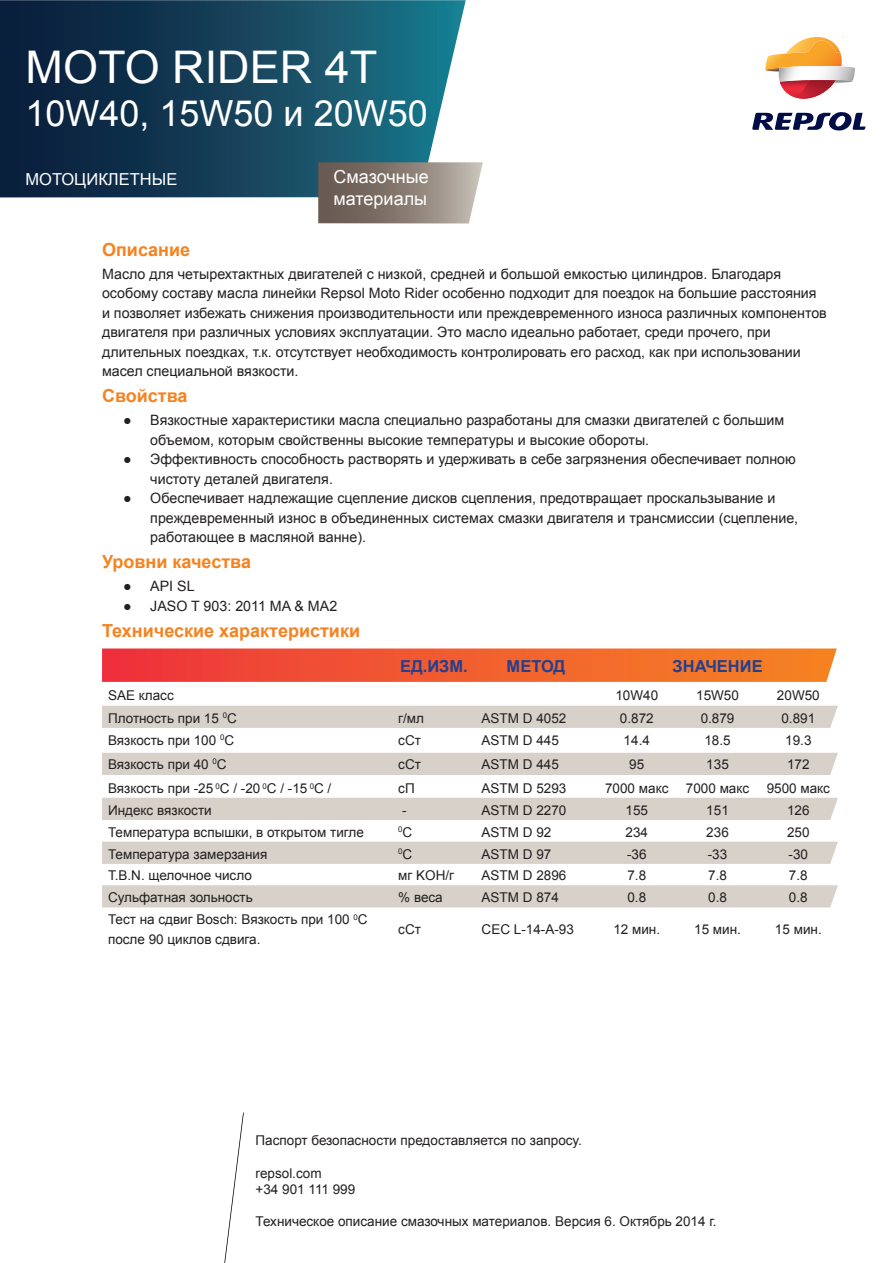
<style>
.page{position:relative;width:893px;height:1263px;background:#fff}
.page>*{position:absolute;margin:0;border:0;box-sizing:border-box;transform-origin:0 0}
.t1{font:45px "Arial";color:#fff}
.t2{font:36px "Arial";color:#fff}
.t3{font:700 18px "Arial";color:#f58220}
.t4{font:18px "Arial";color:#fff}
.t5{font:700 16.5px "Arial";color:#253f8e}
.t6{font:16.5px "Arial";color:#fff}
.TDS_Text{font:14.25px/19.5px "Arial";color:#231f20}
.TDS_Table{font:13.5px/19.5px "Arial";color:#231f20}
.TDS_Table-2{font:7.8px "Arial";color:#231f20}
.s1{font-size:13.5px}
</style>
<div class="page">
<svg style="left:0;top:0;width:466px;height:197px;background:#1b4860"></svg>
<svg style="left:318px;top:162px;width:165px;height:61px;background:#8f837b"></svg>
<svg style="left:224px;top:1112px;width:20px;height:151px"></svg>
<svg style="left:765px;top:37px;width:90px;height:62px"></svg>
<svg style="left:752px;top:112px;width:113px;height:19px"></svg>
<svg style="left:102px;top:648px;width:735px;height:34px;background:#f16034"></svg>
<div style="left:102px;top:706px;width:736px;height:22px;background:#d7d1ca"></div>
<div style="left:102px;top:753px;width:736px;height:22px;background:#d7d1ca"></div>
<div style="left:102px;top:798px;width:736px;height:22px;background:#d7d1ca"></div>
<div style="left:102px;top:842px;width:736px;height:22px;background:#d7d1ca"></div>
<div style="left:102px;top:885px;width:736px;height:22px;background:#d7d1ca"></div>
<p class="t1" style="left:26px;top:37px;width:353px">MOTO RIDER 4T</p>
<p class="t2" style="left:26px;top:90px;width:404px">10W40, 15W50 и 20W50</p>
<p class="t6" style="left:26px;top:169px;width:153px">МОТОЦИКЛЕТНЫЕ</p>
<p class="t4" style="left:334px;top:165px;width:97px">Смазочные</p>
<p class="t4" style="left:334px;top:186px;width:95px">материалы</p>
<p class="t3" style="left:102px;top:237px;width:90px">Описание</p>
<p class="TDS_Text" style="left:102px;top:264px;width:726px">Масло для четырехтактных двигателей с низкой, средней и большой емкостью цилиндров. Благодаря особому составу масла линейки Repsol Moto Rider особенно подходит для поездок на большие расстояния и позволяет избежать снижения производительности или преждевременного износа различных компонентов двигателя при различных условиях эксплуатации. Это масло идеально работает, среди прочего, при длительных поездках, т.к. отсутствует необходимость контролировать его расход, как при использовании масел специальной вязкости.</p>
<p class="t3" style="left:102px;top:384px;width:87px">Свойства</p>
<p class="TDS_Text" style="left:150px;top:410px;width:635px;text-indent:-27px">● Вязкостные характеристики масла специально разработаны для смазки двигателей с большим объемом, которым свойственны высокие температуры и высокие обороты.</p>
<p class="TDS_Text" style="left:150px;top:449px;width:647px;text-indent:-27px">● Эффективность способность растворять и удерживать в себе загрязнения обеспечивает полною чистоту деталей двигателя.</p>
<p class="TDS_Text" style="left:150px;top:488px;width:649px;text-indent:-27px">● Обеспечивает надлежащие сцепление дисков сцепления, предотвращает проскальзывание и преждевременный износ в объединенных системах смазки двигателя и трансмиссии (сцепление, работающее в масляной ванне).</p>
<p class="t3" style="left:102px;top:550px;width:150px">Уровни качества</p>
<p class="TDS_Text" style="left:123px;top:576px;width:73px">● API SL</p>
<p class="TDS_Text" style="left:123px;top:596px;width:215px">● JASO T 903: 2011 MA &amp; MA2</p>
<p class="t3" style="left:102px;top:618px;width:260px">Технические характеристики</p>
<p class="t5" style="left:400px;top:655px;width:69px">ЕД.ИЗМ.</p>
<p class="t5" style="left:507px;top:655px;width:60px">МЕТОД</p>
<p class="t5" style="left:672px;top:655px;width:92px">ЗНАЧЕНИЕ</p>
<p class="TDS_Table" style="left:108px;top:685px;width:67px">SAE класс</p>
<p class="TDS_Table" style="left:615px;top:685px;width:44px">10W40</p>
<p class="TDS_Table" style="left:696px;top:685px;width:44px">15W50</p>
<p class="TDS_Table" style="left:777px;top:685px;width:44px">20W50</p>
<p class="TDS_Table" style="left:108px;top:709px;width:130px">Плотность при 15 <sup>0</sup>С</p>
<p class="TDS_Table" style="left:398px;top:709px;width:27px">г/мл</p>
<p class="TDS_Table" style="left:482px;top:709px;width:86px">ASTM D 4052</p>
<p class="TDS_Table" style="left:620px;top:709px;width:35px">0.872</p>
<p class="TDS_Table" style="left:701px;top:709px;width:35px">0.879</p>
<p class="TDS_Table" style="left:781px;top:709px;width:35px">0.891</p>
<p class="TDS_Table" style="left:108px;top:730px;width:128px">Вязкость при 100 <sup>0</sup>С</p>
<p class="TDS_Table" style="left:398px;top:730px;width:24px">сСт</p>
<p class="TDS_Table" style="left:482px;top:730px;width:79px">ASTM D 445</p>
<p class="TDS_Table" style="left:624px;top:730px;width:28px">14.4</p>
<p class="TDS_Table" style="left:704px;top:730px;width:28px">18.5</p>
<p class="TDS_Table" style="left:785px;top:730px;width:28px">19.3</p>
<p class="TDS_Table" style="left:108px;top:754px;width:120px">Вязкость при 40 <sup>0</sup>С</p>
<p class="TDS_Table" style="left:398px;top:754px;width:24px">сСт</p>
<p class="TDS_Table" style="left:482px;top:754px;width:79px">ASTM D 445</p>
<p class="TDS_Table" style="left:629px;top:754px;width:17px">95</p>
<p class="TDS_Table" style="left:706px;top:754px;width:24px">135</p>
<p class="TDS_Table" style="left:787px;top:754px;width:24px">172</p>
<p class="TDS_Table" style="left:108px;top:779px;width:225px">Вязкость при -25 <sup>0</sup>С / -20 <sup>0</sup>С / -15 <sup>0</sup>С /</p>
<p class="TDS_Table" style="left:398px;top:779px;width:18px">сП</p>
<p class="TDS_Table" style="left:482px;top:779px;width:86px">ASTM D 5293</p>
<p class="TDS_Table" style="left:605px;top:779px;width:65px">7000 макс</p>
<p class="TDS_Table" style="left:686px;top:779px;width:65px">7000 макс</p>
<p class="TDS_Table" style="left:767px;top:779px;width:65px">9500 макс</p>
<p class="TDS_Table" style="left:108px;top:800px;width:105px">Индекс вязкости</p>
<p class="TDS_Table" style="left:402px;top:800px;width:6px">-</p>
<p class="TDS_Table" style="left:482px;top:800px;width:86px">ASTM D 2270</p>
<p class="TDS_Table" style="left:625px;top:800px;width:24px">155</p>
<p class="TDS_Table" style="left:706px;top:800px;width:24px">151</p>
<p class="TDS_Table" style="left:787px;top:800px;width:24px">126</p>
<p class="TDS_Table" style="left:108px;top:822px;width:257px">Температура вспышки, в открытом тигле</p>
<p class="TDS_Table-2" style="left:398px;top:824px;width:16px">0<span class="s1">С</span></p>
<p class="TDS_Table" style="left:482px;top:822px;width:71px">ASTM D 92</p>
<p class="TDS_Table" style="left:625px;top:822px;width:24px">234</p>
<p class="TDS_Table" style="left:706px;top:822px;width:24px">236</p>
<p class="TDS_Table" style="left:787px;top:822px;width:24px">250</p>
<p class="TDS_Table" style="left:108px;top:844px;width:161px">Температура замерзания</p>
<p class="TDS_Table-2" style="left:398px;top:846px;width:16px">0<span class="s1">С</span></p>
<p class="TDS_Table" style="left:482px;top:844px;width:71px">ASTM D 97</p>
<p class="TDS_Table" style="left:627px;top:844px;width:21px">-36</p>
<p class="TDS_Table" style="left:708px;top:844px;width:21px">-33</p>
<p class="TDS_Table" style="left:789px;top:844px;width:21px">-30</p>
<p class="TDS_Table" style="left:108px;top:866px;width:145px">T.B.N. щелочное число</p>
<p class="TDS_Table" style="left:398px;top:866px;width:57px">мг KOH/г</p>
<p class="TDS_Table" style="left:482px;top:866px;width:86px">ASTM D 2896</p>
<p class="TDS_Table" style="left:627px;top:866px;width:20px">7.8</p>
<p class="TDS_Table" style="left:708px;top:866px;width:20px">7.8</p>
<p class="TDS_Table" style="left:789px;top:866px;width:20px">7.8</p>
<p class="TDS_Table" style="left:108px;top:888px;width:146px">Сульфатная зольность</p>
<p class="TDS_Table" style="left:398px;top:888px;width:46px">% веса</p>
<p class="TDS_Table" style="left:482px;top:888px;width:79px">ASTM D 874</p>
<p class="TDS_Table" style="left:627px;top:888px;width:20px">0.8</p>
<p class="TDS_Table" style="left:708px;top:888px;width:20px">0.8</p>
<p class="TDS_Table" style="left:789px;top:888px;width:20px">0.8</p>
<p class="TDS_Table" style="left:108px;top:910px;width:261px">Тест на сдвиг Bosch: Вязкость при 100 <sup>0</sup>С после 90 циклов сдвига.</p>
<p class="TDS_Table" style="left:398px;top:919px;width:24px">сСт</p>
<p class="TDS_Table" style="left:482px;top:919px;width:94px">CEC L-14-A-93</p>
<p class="TDS_Table" style="left:613px;top:919px;width:48px">12 мин.</p>
<p class="TDS_Table" style="left:694px;top:919px;width:48px">15 мин.</p>
<p class="TDS_Table" style="left:775px;top:919px;width:48px">15 мин.</p>
<p class="TDS_Table" style="left:256px;top:1131px;width:328px">Паспорт безопасности предоставляется по запросу.</p>
<p class="TDS_Table" style="left:256px;top:1163px;width:68px">repsol.com</p>
<p class="TDS_Table" style="left:256px;top:1179px;width:101px">+34 901 111 999</p>
<p class="TDS_Table" style="left:256px;top:1212px;width:462px">Техническое описание смазочных материалов. Версия 6. Октябрь 2014 г.</p>
</div>
